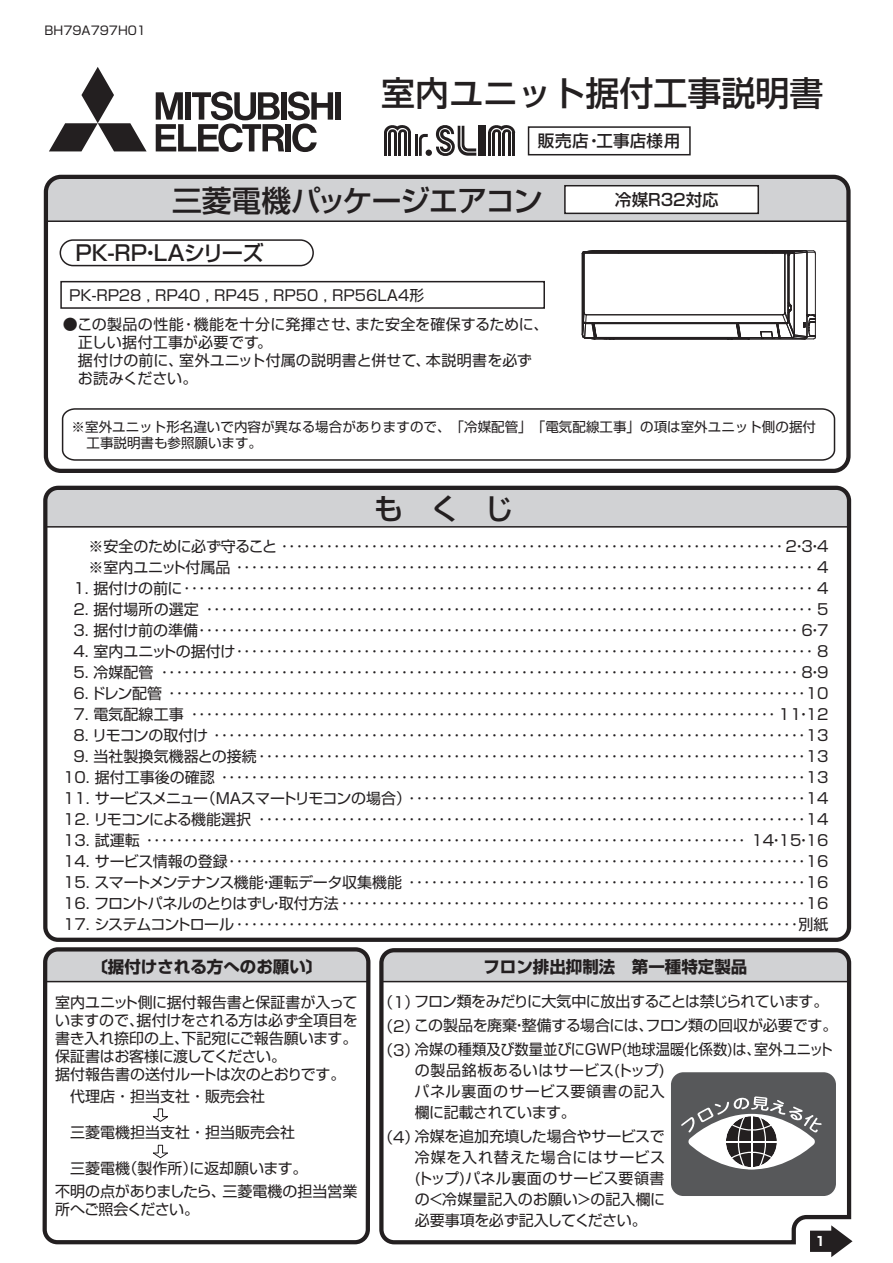
<style>
.page{position:relative;width:893px;height:1263px;background:#fff}
.page>*{position:absolute;margin:0;border:0;box-sizing:border-box;transform-origin:0 0}
.t1{font:500 34.05px "Shin Go Pro";color:#231f20}
.t2{font:500 29.7px "Shin Go Pro";letter-spacing:-.035em;color:#231f20}
.t3{font:500 21.3px "Shin Go Pro";letter-spacing:-.02em;color:#231f20}
.t4{font:700 16.5px "Shin Go Pro";color:#231f20}
.t5{font:500 16.5px "Shin Go Pro";letter-spacing:.025em;color:#231f20}
.t6{font:500 16.5px "Shin Go Pro";color:#231f20}
.t7{font:15px/18px "Shin Go Pro";color:#231f20}
.t8{font:15px/21px "Shin Go Pro";letter-spacing:-.02em;color:#231f20}
.t9{font:15px "Shin Go Pro";letter-spacing:-.05em;color:#231f20}
.t10{font:15px "Shin Go Pro";letter-spacing:-.025em;color:#231f20}
.t11{font:15px "Shin Go Pro";letter-spacing:-.055em;color:#231f20}
.t12{font:15px "Shin Go Pro";letter-spacing:-.035em;color:#231f20}
.t13{font:15px "Shin Go Pro";letter-spacing:-.04em;color:#231f20}
.t14{font:15px "Shin Go Pro";letter-spacing:-.03em;color:#231f20}
.t15{font:14.85px "Shin Go Pro";color:#231f20}
.t16{font:13.5px/16.5px "Shin Go Pro";color:#231f20}
.t17{font:700 12.75px "Shin Go Pro";color:#fff}
.t18{font:12px "Shin Go Pro";color:#231f20}
</style>
<div class="page">
<div style="left:49px;top:180px;width:797px;height:40px;background:#d1d2d4"></div>
<hr style="left:46px;top:220px;width:804px;height:2px;background:#231f20">
<div style="left:44px;top:175px;width:807px;height:298px;border:4px solid #231f20;border-radius:15px"></div>
<svg style="left:379px;top:948px;width:474px;height:297px"></svg>
<hr style="left:382px;top:981px;width:467px;height:1px;background:#231f20">
<svg style="left:42px;top:947px;width:329px;height:298px"></svg>
<hr style="left:45px;top:981px;width:324px;height:1px;background:#231f20">
<div style="left:48px;top:491px;width:798px;height:35px;background:#d1d2d4"></div>
<hr style="left:45px;top:526px;width:804px;height:2px;background:#231f20">
<div style="left:43px;top:486px;width:808px;height:456px;border:4px solid #231f20;border-radius:13px"></div>
<hr style="left:384px;top:133px;width:3px;height:23px;background:#231f20">
<hr style="left:388px;top:133px;width:3px;height:23px;background:#231f20">
<hr style="left:394px;top:133px;width:3px;height:23px;background:#231f20">
<hr style="left:408px;top:132px;width:3px;height:24px;background:#231f20">
<hr style="left:398px;top:133px;width:3px;height:23px;background:#231f20">
<hr style="left:404px;top:133px;width:3px;height:23px;background:#231f20">
<svg style="left:384px;top:125px;width:27px;height:8px"></svg>
<hr style="left:415px;top:134px;width:3px;height:22px;background:#231f20">
<svg style="left:419px;top:125px;width:57px;height:31px"></svg>
<hr style="left:478px;top:126px;width:3px;height:30px;background:#231f20">
<hr style="left:482px;top:126px;width:3px;height:30px;background:#231f20">
<hr style="left:488px;top:133px;width:3px;height:23px;background:#231f20">
<hr style="left:492px;top:133px;width:3px;height:23px;background:#231f20">
<hr style="left:498px;top:133px;width:3px;height:23px;background:#231f20">
<hr style="left:512px;top:132px;width:3px;height:24px;background:#231f20">
<hr style="left:502px;top:133px;width:3px;height:23px;background:#231f20">
<hr style="left:508px;top:133px;width:3px;height:23px;background:#231f20">
<svg style="left:488px;top:125px;width:27px;height:8px"></svg>
<div style="left:528px;top:126px;width:163px;height:29px;border:2px solid #231f20"></div>
<svg style="left:810px;top:1225px;width:42px;height:32px"></svg>
<svg style="left:151px;top:1108px;width:19px;height:14px"></svg>
<svg style="left:151px;top:1144px;width:19px;height:14px"></svg>
<svg style="left:61px;top:408px;width:775px;height:53px"></svg>
<div style="left:60px;top:239px;width:254px;height:27px;border:2px solid #231f20;border-radius:13px"></div>
<div style="left:60px;top:281px;width:485px;height:28px;border:2px solid #231f20"></div>
<hr style="left:596px;top:337px;width:143px;height:1px;background:#231f20">
<hr style="left:582px;top:253px;width:1px;height:81px;background:#231f20">
<hr style="left:595px;top:339px;width:210px;height:1px;background:#231f20">
<hr style="left:600px;top:250px;width:199px;height:1px;background:#231f20">
<hr style="left:597px;top:251px;width:200px;height:1px;background:#231f20">
<hr style="left:583px;top:254px;width:1px;height:66px;background:#231f20">
<hr style="left:586px;top:323px;width:200px;height:1px;background:#231f20">
<hr style="left:586px;top:315px;width:197px;height:1px;background:#231f20">
<hr style="left:586px;top:314px;width:197px;height:1px;background:#231f20">
<hr style="left:619px;top:253px;width:147px;height:1px;background:#231f20">
<hr style="left:584px;top:252px;width:203px;height:1px;background:#231f20">
<hr style="left:584px;top:254px;width:1px;height:59px;background:#231f20">
<svg style="left:582px;top:250px;width:49px;height:6px"></svg>
<hr style="left:603px;top:338px;width:142px;height:1px;background:#231f20">
<svg style="left:582px;top:303px;width:33px;height:37px"></svg>
<svg style="left:727px;top:250px;width:89px;height:90px"></svg>
<div style="left:565px;top:186px;width:193px;height:27px;background:#fff"></div>
<div style="left:564px;top:185px;width:195px;height:29px;border:2px solid #231f20"></div>
<div style="left:671px;top:1072px;width:165px;height:124px;background:#57585a;border-radius:12px"></div>
<svg style="left:681px;top:1096px;width:141px;height:73px"></svg>
<svg style="left:49px;top:67px;width:98px;height:84px"></svg>
<div style="left:335px;top:92px;width:6px;height:28px;background:#231f20"></div>
<svg style="left:156px;top:91px;width:177px;height:61px"></svg>
<p class="t18" style="left:44px;top:21px;width:103px">BH79A797H01</p>
<h1 class="t1" style="left:381px;top:66px;width:444px">室内ユニット据付工事説明書</h1>
<p class="t5" style="left:538px;top:127px;width:144px">販売店・工事店様用</p>
<h2 class="t2" style="left:172px;top:176px;width:372px">三菱電機パッケージエアコン</h2>
<p class="t6" style="left:615px;top:186px;width:105px">冷媒R32対応</p>
<h3 class="t3" style="left:76px;top:235px;width:190px">PK-RP・LAシリーズ</h3>
<p class="t15" style="left:69px;top:283px;width:357px">PK-RP28 , RP40 , RP45 , RP50 , RP56LA4形</p>
<p class="t7" style="left:63px;top:313px;width:487px">●この製品の性能・機能を十分に発揮させ、また安全を確保するために、　正しい据付工事が必要です。<br>　据付けの前に、室外ユニット付属の説明書と併せて、本説明書を必ず　お読みください。</p>
<p class="t16" style="left:87px;top:417px;width:731px;text-indent:-15px">※室外ユニット形名違いで内容が異なる場合がありますので、「冷媒配管」「電気配線工事」の項は室外ユニット側の据付工事説明書も参照願います。</p>
<h2 class="t2" style="left:374px;top:484px;width:142px">も　く　じ</h2>
<p class="t8" style="left:73px;top:534px;width:757px">　※安全のために必ず守ること･･･････････････････････････････････････････････････････････････････2・3・4　※室内ユニット付属品･････････････････････････････････････････････････････････････････････････････ 4</p>
<p class="t7" style="left:73px;top:577px;width:757px">1. 据付けの前に････････････････････････････････････････････････････････････････････････････････････ 4</p>
<p class="t7" style="left:73px;top:598px;width:757px">2. 据付場所の選定･････････････････････････････････････････････････････････････････････････････････ 5</p>
<p class="t7" style="left:73px;top:619px;width:757px">3. 据付け前の準備････････････････････････････････････････････････････････････････････････････････ 6・7</p>
<p class="t7" style="left:73px;top:640px;width:757px">4. 室内ユニットの据付け･････････････････････････････････････････････････････････････････････････････ 8</p>
<p class="t7" style="left:73px;top:661px;width:757px">5. 冷媒配管･････････････････････････････････････････････････････････････････････････････････････ 8・9</p>
<p class="t7" style="left:73px;top:682px;width:757px">6. ドレン配管･････････････････････････････････････････････････････････････････････････････････････10</p>
<p class="t7" style="left:73px;top:703px;width:757px">7. 電気配線工事･･････････････････････････････････････････････････････････････････････････････ 11・12</p>
<p class="t10" style="left:73px;top:723px;width:757px">8. リモコンの取付け･･･････････････････････････････････････････････････････････････････････････････13</p>
<p class="t7" style="left:73px;top:745px;width:757px">9. 当社製換気機器との接続･････････････････････････････････････････････････････････････････････････13</p>
<p class="t7" style="left:63px;top:766px;width:767px">10. 据付工事後の確認･･････････････････････････････････････････････････････････････････････････････13</p>
<p class="t13" style="left:63px;top:786px;width:767px">11. サービスメニュー（MAスマートリモコンの場合）･････････････････････････････････････････････････････14</p>
<p class="t9" style="left:63px;top:807px;width:767px">12. リモコンによる機能選択･････････････････････････････････････････････････････････････････････････14</p>
<p class="t7" style="left:63px;top:829px;width:767px">13. 試運転････････････････････････････････････････････････････････････････････････････････ 14・15・16</p>
<p class="t7" style="left:63px;top:850px;width:767px">14. サービス情報の登録･････････････････････････････････････････････････････････････････････････････16</p>
<p class="t14" style="left:63px;top:870px;width:767px">15. スマートメンテナンス機能・運転データ収集機能･････････････････････････････････････････････････････16</p>
<p class="t12" style="left:63px;top:891px;width:767px">16. フロントパネルのとりはずし・取付方法･･････････････････････････････････････････････････････････････16</p>
<p class="t11" style="left:63px;top:912px;width:767px">17. システムコントロール･･･････････････････････････････････････････････････････････････････････････別紙</p>
<p class="t4" style="left:91px;top:953px;width:232px">〔据付けされる方へのお願い〕</p>
<p class="t4" style="left:483px;top:953px;width:265px">フロン排出抑制法　第一種特定製品</p>
<p class="t7" style="left:55px;top:991px;width:304px">室内ユニット側に据付報告書と保証書が入っていますので、据付けをされる方は必ず全項目を書き入れ捺印の上、下記宛にご報告願います。保証書はお客様に渡してください。<br>据付報告書の送付ルートは次のとおりです。</p>
<p class="t7" style="left:70px;top:1086px;width:196px">代理店・担当支社・販売会社</p>
<p class="t7" style="left:55px;top:1122px;width:241px">　三菱電機担当支社・担当販売会社</p>
<p class="t7" style="left:55px;top:1155px;width:304px;line-height:22.5px">　三菱電機（製作所）に返却願います。<br>不明の点がありましたら、三菱電機の担当営業</p>
<p class="t9" style="left:55px;top:1197px;width:146px">所へご照会ください。</p>
<p class="t7" style="left:414px;top:987px;width:425px;line-height:24px">フロン類をみだりに大気中に放出することは禁じられています。この製品を廃棄・整備する場合には、フロン類の回収が必要です。冷媒の種類及び数量並びにGWP(地球温暖化係数)は、室外ユニット</p>
<p class="t7" style="left:415px;top:1058px;width:252px;line-height:21px;text-align:justify">の製品銘板あるいはサービス(トップ)パネル裏面のサービス要領書の記入欄に記載されています。</p>
<p class="t7" style="left:415px;top:1124px;width:252px;line-height:21px;text-align:justify">冷媒を追加充填した場合やサービスで冷媒を入れ替えた場合にはサービス(トップ)パネル裏面のサービス要領書の&lt;冷媒量記入のお願い&gt;の記入欄に必要事項を必ず記入してください。</p>
<p class="t7" style="left:378px;top:988px;width:43px;line-height:24px;text-align:justify">（1）（2）（3）</p>
<p class="t7" style="left:378px;top:1126px;width:43px">（4）</p>
<p class="t17" style="left:815px;top:1231px;width:12px">1</p>
</div>
